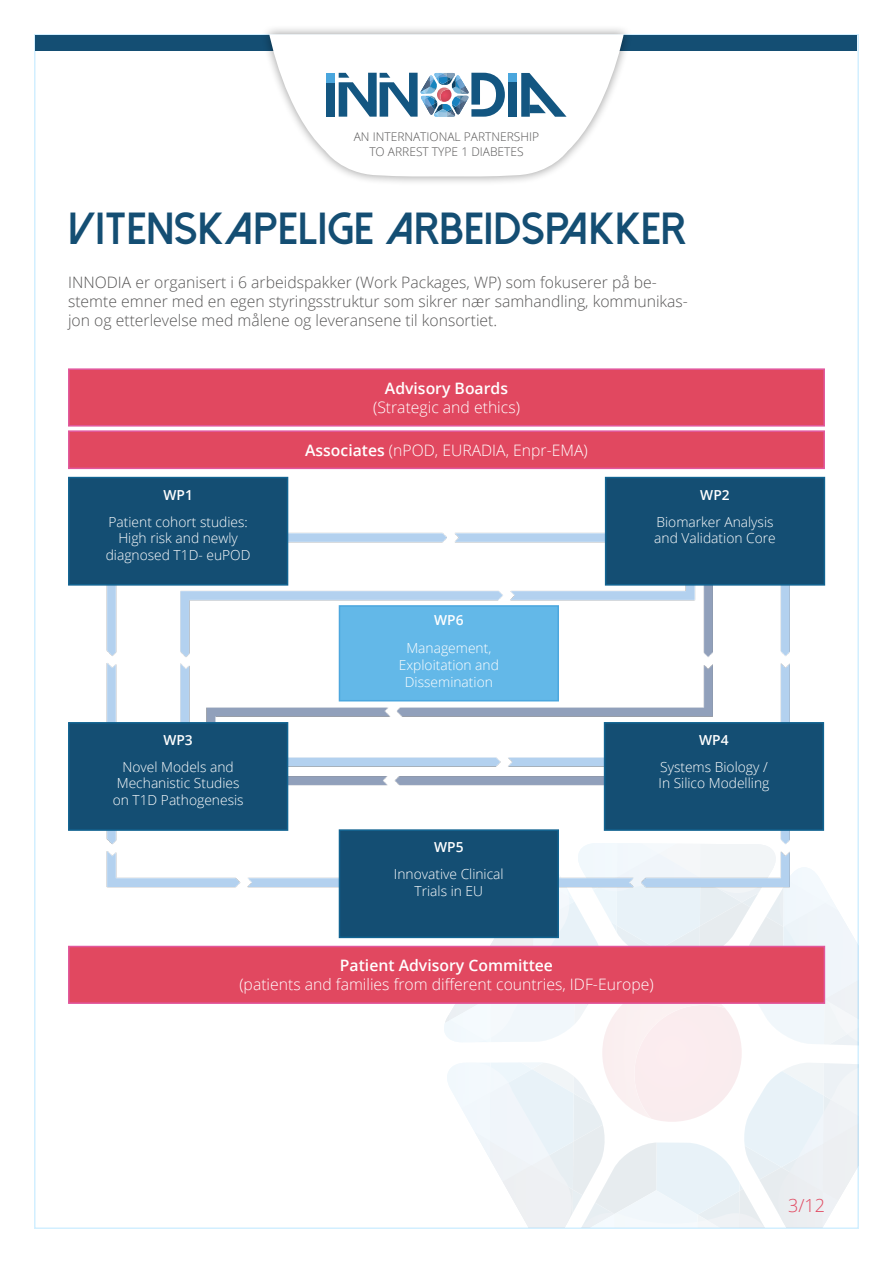
<style>
.page{position:relative;width:893px;height:1263px;background:#fff}
.page>*{position:absolute;margin:0;border:0;box-sizing:border-box;transform-origin:0 0}
.t1{font:800 45px "Dolce Vita";color:#144e73}
.t2{font:300 18px "Open Sans";color:#e14860}
.t3{font:300 15.75px/18.9px "Open Sans";color:#575656}
.t4{font:300 15.75px "Open Sans";color:#fff}
.t5{font:600 15.75px "Open Sans";color:#fff}
.t6{font:300 13.8px/16.5px "Open Sans";color:#fff;text-align:center}
.t7{font:600 13.8px "Open Sans";color:#fff}
.t8{font:300 12px/14.4px "Open Sans";color:#575656;text-align:center}
.s1{font-weight:600}
</style>
<div class="page">
<div style="left:36px;top:35px;width:821px;height:16px;background:#144e73"></div>
<div style="left:260px;top:25px;width:372px;height:161px;background:#000;opacity:.4"></div>
<svg style="left:269px;top:34px;width:355px;height:143px"></svg>
<div style="left:326px;top:82px;width:9px;height:35px;background:#135681"></div>
<div style="left:326px;top:73px;width:9px;height:9px;background:#4aa6dd"></div>
<div style="left:509px;top:73px;width:8px;height:9px;background:#4aa6dd"></div>
<div style="left:509px;top:82px;width:8px;height:35px;background:#135681"></div>
<svg style="left:521px;top:73px;width:46px;height:44px"></svg>
<svg style="left:339px;top:73px;width:166px;height:44px"></svg>
<svg style="left:439px;top:843px;width:420px;height:385px"></svg>
<img style="left:602px;top:1004px;width:123px;height:115px">
<div style="left:68px;top:368px;width:757px;height:59px;background:#e14860;border:2px solid #e1579d"></div>
<div style="left:68px;top:946px;width:757px;height:58px;background:#e14860;border:2px solid #e1579d"></div>
<div style="left:68px;top:430px;width:757px;height:39px;background:#e14860;border:2px solid #e1579d"></div>
<img style="left:106px;top:527px;width:689px;height:365px">
<div style="left:68px;top:477px;width:220px;height:109px;background:#144e73;border:2px solid #116391"></div>
<div style="left:339px;top:605px;width:220px;height:96px;background:#63b8e8;border:2px solid #4ca7de"></div>
<div style="left:605px;top:477px;width:220px;height:109px;background:#144e73;border:2px solid #116391"></div>
<div style="left:339px;top:829px;width:220px;height:109px;background:#144e73;border:2px solid #116391"></div>
<div style="left:68px;top:722px;width:220px;height:109px;background:#144e73;border:2px solid #116391"></div>
<div style="left:604px;top:722px;width:220px;height:109px;background:#144e73;border:2px solid #116391"></div>
<p class="t8" style="left:354px;top:130px;width:187px">AN INTERNATIONAL PARTNERSHIP<br>TO ARREST TYPE 1 DIABETES</p>
<h1 class="t1" style="left:68px;top:206px;width:619px">VITENSKAPELIGE ARBEIDSPAKKER</h1>
<p class="t3" style="left:68px;top:272px;width:621px">INNODIA er organisert i 6 arbeidspakker (Work Packages, WP) som fokuserer på be&shy;stemte emner med en egen styringsstruktur som sikrer nær samhandling, kommunikas&shy;jon og etterlevelse med målene og leveransene til konsortiet.</p>
<p class="t7" style="left:163px;top:485px;width:31px">WP1</p>
<p class="t6" style="left:106px;top:513px;width:146px">Patient cohort studies:<br>High risk and newly diagnosed T1D- euPOD</p>
<p class="t7" style="left:163px;top:730px;width:31px">WP3</p>
<p class="t6" style="left:113px;top:758px;width:132px">Novel Models and<br>Mechanistic Studies on T1D Pathogenesis</p>
<p class="t5" style="left:385px;top:377px;width:125px">Advisory Boards</p>
<p class="t4" style="left:373px;top:396px;width:148px">(Strategic and ethics)</p>
<p class="t4" style="left:305px;top:439px;width:284px"><span class="s1">Associates</span> (nPOD, EURADIA, Enpr-EMA)</p>
<p class="t7" style="left:434px;top:610px;width:31px">WP6</p>
<p class="t6" style="left:399px;top:640px;width:102px">Management,<br>Exploitation and<br>Dissemination</p>
<p class="t7" style="left:434px;top:838px;width:31px">WP5</p>
<p class="t6" style="left:394px;top:865px;width:111px">Innovative Clinical<br>Trials in EU</p>
<p class="t7" style="left:700px;top:485px;width:31px">WP2</p>
<p class="t6" style="left:654px;top:513px;width:123px;text-align:left">Biomarker Analysis and Validation Core</p>
<p class="t7" style="left:699px;top:730px;width:31px">WP4</p>
<p class="t6" style="left:658px;top:758px;width:112px;text-align:left">Systems Biology /<br>In Silico Modelling</p>
<p class="t5" style="left:340px;top:955px;width:215px">Patient Advisory Committee</p>
<p class="t4" style="left:239px;top:974px;width:416px">(patients and families from different countries, IDF-Europe)</p>
<h2 class="t2" style="left:788px;top:1193px;width:38px">3/12</h2>
</div>
